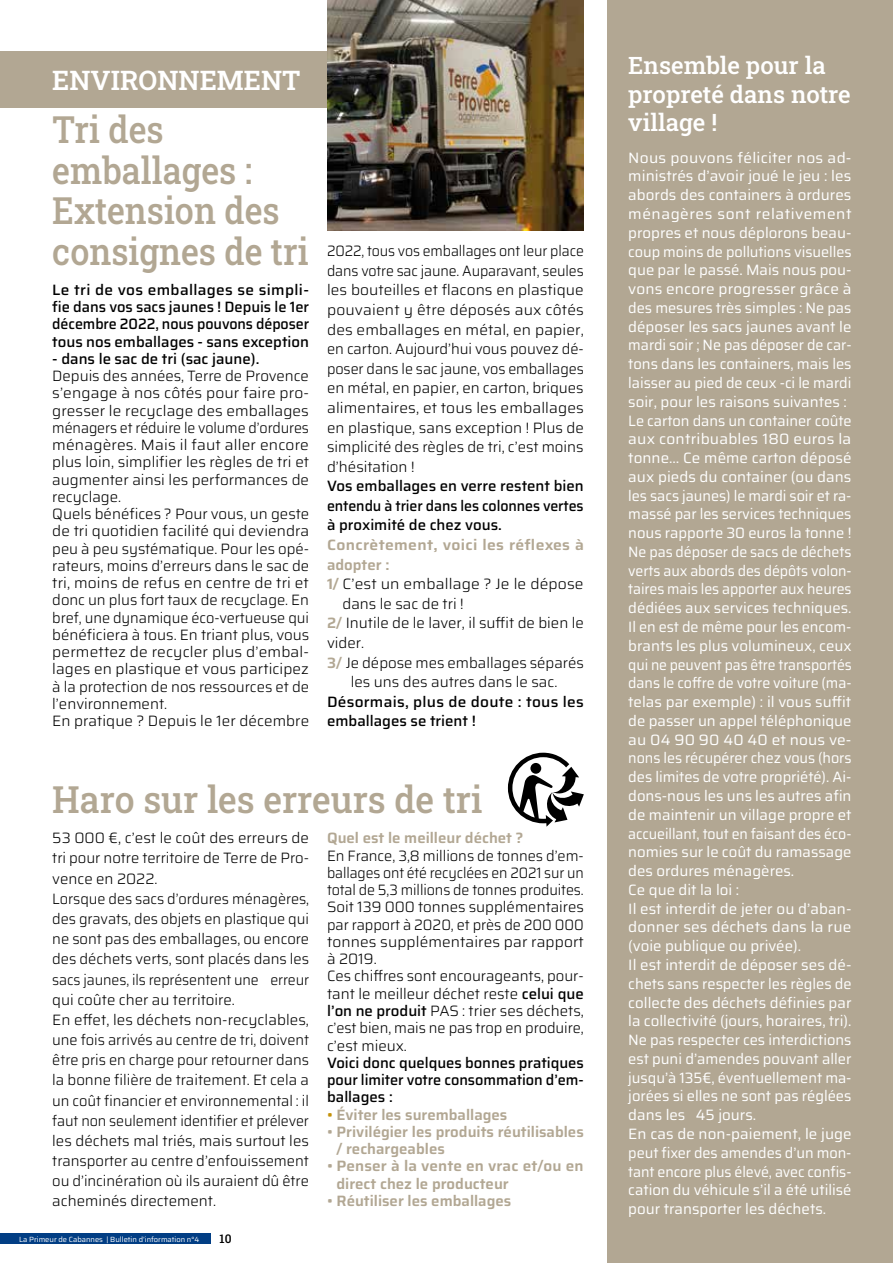
<style>
.page{position:relative;width:893px;height:1263px;background:#fff}
.page>*{position:absolute;margin:0;border:0;box-sizing:border-box;transform-origin:0 0}
.t1{font:37.5px/40.5px "Roboto Slab";color:#b2a793;scale:.91 1}
.t2{font:37.5px "Roboto Slab";color:#b2a793;scale:.95 1}
.t3{font:27px "Roboto Slab";color:#fff}
.t4{font:24px/28.5px "Roboto Slab";color:#fff}
.t5{font:300 15px/17.2px "Saira";color:#000}
.t6{font:15px/18.8px "Saira";color:#fff}
.t7{font:300 15px/19.6px "Saira";color:#000;text-align:justify;scale:.93 1}
.t8{font:500 15px/17.2px "Saira";color:#000;text-align:justify}
.t9{font:600 15px/17.2px "Saira";color:#b2a793}
.t10{font:600 15px "Saira";letter-spacing:.02em;color:#b2a793;scale:1.05 1}
.t11{font:300 15px "Saira";color:#000;scale:1.04 1}
.t12{font:12px "Roboto Slab";color:#000}
.t13{font:7.5px "Saira";color:#fff}
.s1{font-weight:600;color:#b2a793}
.s2{font-weight:500}
.s3{color:#c49108}
</style>
<div class="page">
<div style="left:0;top:1233px;width:211px;height:11px;background:#023e84"></div>
<div style="left:0;top:51px;width:367px;height:57px;background:#b2a793"></div>
<div style="left:607px;top:0;width:286px;height:1263px;background:#b2a793"></div>
<img style="left:327px;top:0;width:257px;height:231px">
<svg style="left:508px;top:753px;width:76px;height:74px"></svg>
<h2 class="t3" style="left:52px;top:62px;width:250px">ENVIRONNEMENT</h2>
<h1 class="t1" style="left:52px;top:108px;width:283px">Tri des emballages :<br>Extension des consignes de tri</h1>
<p class="t8" style="left:52px;top:280px;width:258px">Le tri de vos emballages se simpli&shy;fie dans vos sacs jaunes ! Depuis le 1er décembre 2022, nous pouvons déposer tous nos emballages - sans exception</p>
<p class="t8" style="left:52px;top:349px;width:209px">- dans le sac de tri (sac jaune).</p>
<p class="t5" style="left:52px;top:367px;width:258px">Depuis des années, Terre de Provence s’engage à nos côtés pour faire pro&shy;gresser le recyclage des emballages ménagers et réduire le volume d’ordures ménagères. Mais il faut aller encore plus loin, simplifier les règles de tri et augmenter ainsi les performances de recyclage.<br>Quels bénéfices ? Pour vous, un geste de tri quotidien facilité qui deviendra peu à peu systématique. Pour les opé&shy;rateurs, moins d’erreurs dans le sac de tri, moins de refus en centre de tri et donc un plus fort taux de recyclage. En bref, une dynamique éco-vertueuse qui bénéficiera à tous. En triant plus, vous permettez de recycler plus d’embal&shy;lages en plastique et vous participez à la protection de nos ressources et de l’environnement.<br>En pratique ? Depuis le 1er décembre</p>
<p class="t7" style="left:327px;top:241px;width:278px">2022, tous vos emballages ont leur place dans votre sac jaune. Auparavant, seules les bouteilles et flacons en plastique pouvaient y être déposés aux côtés des emballages en métal, en papier, en carton. Aujourd’hui vous pouvez dé&shy;poser dans le sac jaune, vos emballages en métal, en papier, en carton, briques alimentaires, et tous les emballages en plastique, sans exception ! Plus de simplicité des règles de tri, c’est moins d’hésitation !</p>
<p class="t8" style="left:327px;top:476px;width:258px;line-height:19.6px">Vos emballages en verre restent bien entendu à trier dans les colonnes vertes à proximité de chez vous.</p>
<p class="t10" style="left:327px;top:533px;width:246px">Concrètement, voici les réflexes à</p>
<p class="t9" style="left:327px;top:555px;width:64px">adopter :</p>
<p class="t11" style="left:327px;top:572px;width:248px"><span class="s1">1/</span> C’est un emballage ? Je le dépose</p>
<p class="t5" style="left:342px;top:594px;width:123px">dans le sac de tri !</p>
<p class="t5" style="left:327px;top:614px;width:258px"><span class="s1">2/</span> Inutile de le laver, il suffit de bien le</p>
<p class="t5" style="left:327px;top:633px;width:39px">vider.</p>
<p class="t5" style="left:327px;top:653px;width:258px"><span class="s1">3/</span> Je dépose mes emballages séparés</p>
<p class="t5" style="left:351px;top:673px;width:208px">les uns des autres dans le sac.</p>
<p class="t8" style="left:327px;top:691px;width:258px;line-height:19.6px">Désormais, plus de doute : tous les emballages se trient !</p>
<h1 class="t2" style="left:52px;top:774px;width:454px">Haro sur les erreurs de tri</h1>
<p class="t5" style="left:52px;top:827px;width:258px;line-height:20.1px">53 000 €, c’est le coût des erreurs de tri pour notre territoire de Terre de Pro&shy;vence en 2022.<br>Lorsque des sacs d’ordures ménagères, des gravats, des objets en plastique qui ne sont pas des emballages, ou encore des déchets verts, sont placés dans les sacs jaunes, ils représentent une erreur qui coûte cher au territoire.<br>En effet, les déchets non-recyclables, une fois arrivés au centre de tri, doivent être pris en charge pour retourner dans la bonne filière de traitement. Et cela a un coût financier et environnemental : il faut non seulement identifier et prélever les déchets mal triés, mais surtout les transporter au centre d’enfouissement ou d’incinération où ils auraient dû être acheminés directement.</p>
<p class="t9" style="left:327px;top:829px;width:198px">Quel est le meilleur déchet ?</p>
<p class="t5" style="left:327px;top:846px;width:258px">En France, 3,8 millions de tonnes d’em&shy;ballages ont été recyclées en 2021 sur un total de 5,3 millions de tonnes produites.<br>Soit 139 000 tonnes supplémentaires par rapport à 2020, et près de 200 000 tonnes supplémentaires par rapport à 2019.<br>Ces chiffres sont encourageants, pour&shy;tant le meilleur déchet reste <span class="s2">celui que l’on ne produit</span> PAS : trier ses déchets, c’est bien, mais ne pas trop en produire, c’est mieux.</p>
<p class="t8" style="left:327px;top:1053px;width:258px">Voici donc quelques bonnes pratiques pour limiter votre consommation d’em&shy;ballages :</p>
<p class="t9" style="left:327px;top:1105px;width:182px"><span class="s3">•</span> Éviter les suremballages</p>
<p class="t9" style="left:337px;top:1122px;width:249px;text-indent:-9px">• Privilégier les produits réutilisables / rechargeables</p>
<p class="t9" style="left:337px;top:1157px;width:249px;text-indent:-9px">• Penser à la vente en vrac et/ou en direct chez le producteur</p>
<p class="t9" style="left:327px;top:1191px;width:186px">• Réutiliser les emballages</p>
<p class="t13" style="left:19px;top:1233px;width:182px">La Primeur de Cabannes | Bulletin d’information n°4</p>
<p class="t12" style="left:220px;top:1231px;width:13px">10</p>
<h3 class="t4" style="left:628px;top:50px;width:224px">Ensemble pour la propreté dans notre village !</h3>
<p class="t6" style="left:628px;top:147px;width:225px">Nous pouvons féliciter nos ad&shy;ministrés d’avoir joué le jeu : les abords des containers à ordures ménagères sont relativement propres et nous déplorons beau&shy;coup moins de pollutions visuelles que par le passé. Mais nous pou&shy;vons encore progresser grâce à des mesures très simples : Ne pas déposer les sacs jaunes avant le mardi soir ; Ne pas déposer de car&shy;tons dans les containers, mais les laisser au pied de ceux -ci le mardi soir, pour les raisons suivantes :<br>Le carton dans un container coûte aux contribuables 180 euros la tonne… Ce même carton déposé aux pieds du container (ou dans les sacs jaunes) le mardi soir et ra&shy;massé par les services techniques nous rapporte 30 euros la tonne !<br>Ne pas déposer de sacs de déchets verts aux abords des dépôts volon&shy;taires mais les apporter aux heures dédiées aux services techniques.<br>Il en est de même pour les encom&shy;brants les plus volumineux, ceux qui ne peuvent pas être transportés dans le coffre de votre voiture (ma&shy;telas par exemple) : il vous suffit de passer un appel téléphonique au 04 90 90 40 40 et nous ve&shy;nons les récupérer chez vous (hors des limites de votre propriété). Ai&shy;dons-nous les uns les autres afin de maintenir un village propre et accueillant, tout en faisant des éco&shy;nomies sur le coût du ramassage des ordures ménagères.<br>Ce que dit la loi :<br>Il est interdit de jeter ou d’aban&shy;donner ses déchets dans la rue (voie publique ou privée).<br>Il est interdit de déposer ses dé&shy;chets sans respecter les règles de collecte des déchets définies par la collectivité (jours, horaires, tri).<br>Ne pas respecter ces interdictions est puni d’amendes pouvant aller jusqu’à 135€, éventuellement ma&shy;jorées si elles ne sont pas réglées dans les 45 jours.<br>En cas de non-paiement, le juge peut fixer des amendes d’un mon&shy;tant encore plus élevé, avec confis&shy;cation du véhicule s’il a été utilisé pour transporter les déchets.</p>
</div>
